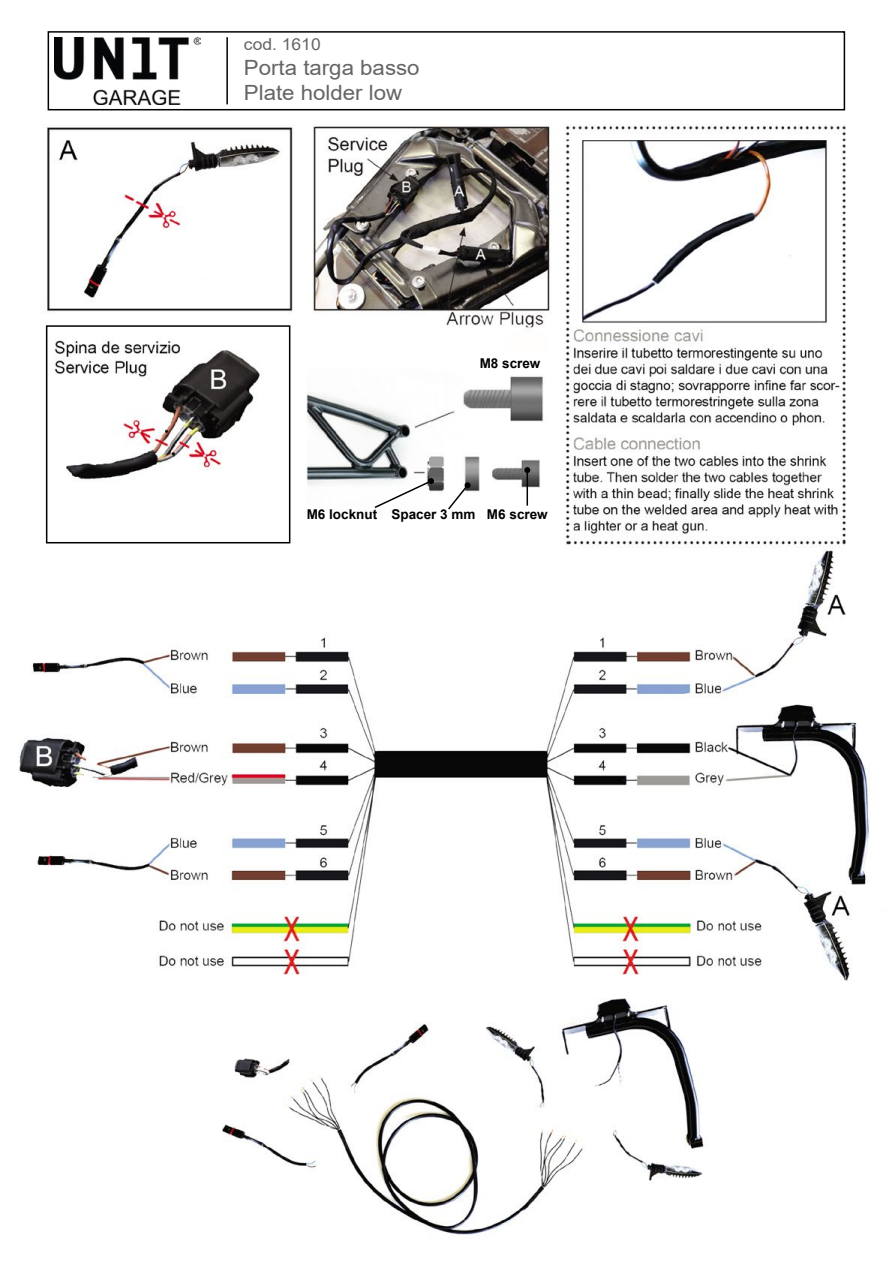
<style>
.page{position:relative;width:893px;height:1263px;background:#fff}
.page>*{position:absolute;margin:0;border:0;box-sizing:border-box;transform-origin:0 0}
.t1{font:21px/25.2px "Arial";color:#656565;scale:1.06 1}
.t2{font:16.5px "Arial";color:#656565;scale:1.06 1}
.t3{font:700 13.5px "Arial";color:#000}
</style>
<div class="page">
<img style="left:19px;top:125px;width:850px;height:1110px">
<img style="left:55px;top:37px;width:145px;height:67px">
<hr style="left:226px;top:37px;width:2px;height:67px;background:#000">
<div style="left:48px;top:31px;width:797px;height:79px;border:2px solid #000"></div>
<svg style="left:373px;top:478px;width:61px;height:31px"></svg>
<hr style="left:526px;top:470px;width:2px;height:36px;background:#000">
<svg style="left:524px;top:467px;width:6px;height:6px"></svg>
<div style="left:506px;top:332px;width:43px;height:19px;background:#fffefd"></div>
<div style="left:46px;top:325px;width:244px;height:218px;border:2px solid #000"></div>
<svg style="left:446px;top:482px;width:25px;height:29px"></svg>
<p class="t2" style="left:244px;top:33px;width:74px">cod. 1610</p>
<h1 class="t1" style="left:244px;top:55px;width:167px">Porta targa basso<br>Plate holder low</h1>
<p class="t3" style="left:480px;top:354px;width:62px">M8 screw</p>
<p class="t3" style="left:391px;top:505px;width:86px">Spacer 3 mm</p>
<p class="t3" style="left:307px;top:505px;width:72px">M6 locknut</p>
<p class="t3" style="left:487px;top:505px;width:62px">M6 screw</p>
</div>
